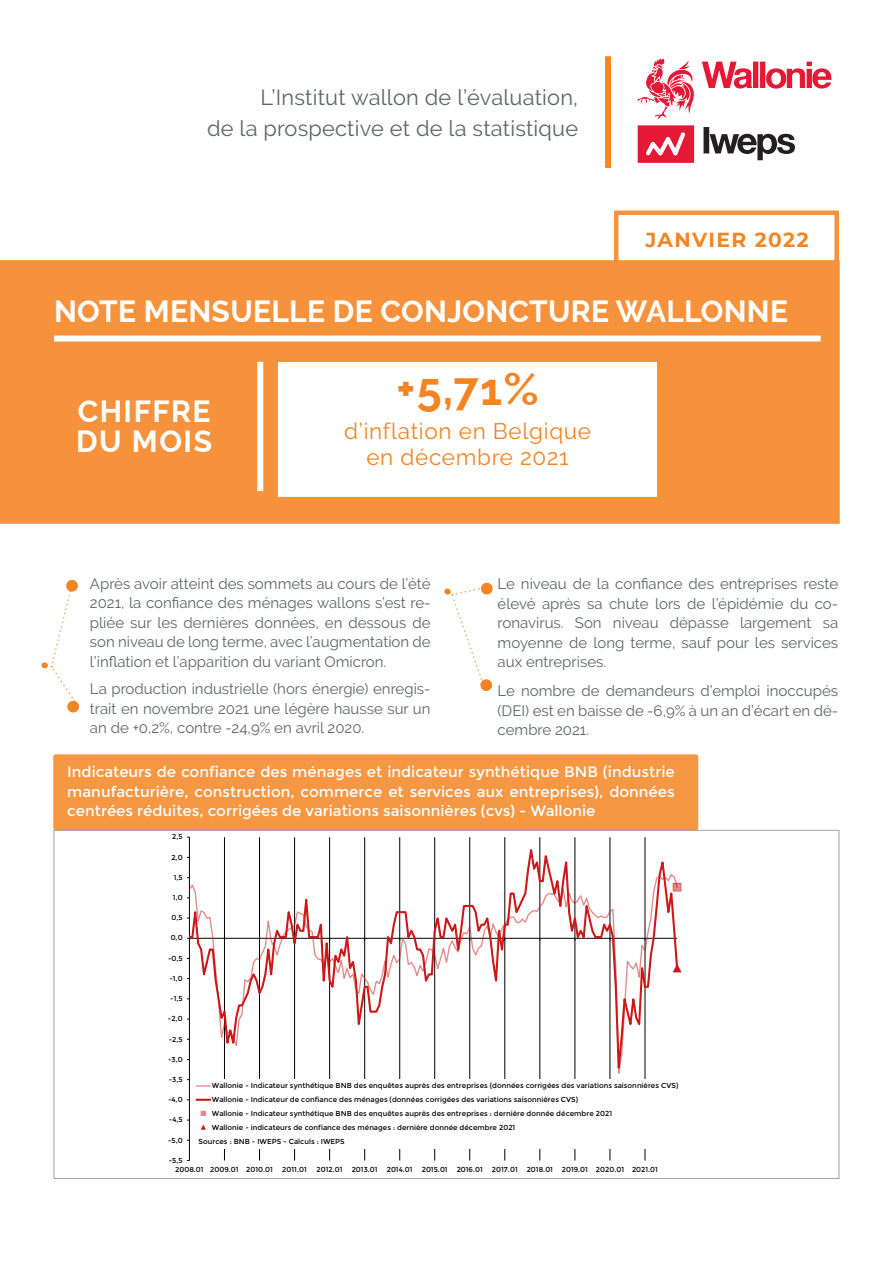
<style>
.page{position:relative;width:893px;height:1263px;background:#fff}
.page>*{position:absolute;margin:0;border:0;box-sizing:border-box;transform-origin:0 0}
.t1{font:700 45px "Raleway";color:#f58523}
.t2{font:700 30px "Raleway";letter-spacing:.01em;color:#fff}
.t3{font:700 30px/30px "Raleway";letter-spacing:.05em;color:#fff}
.t4{font:22.5px/25.5px "Raleway";letter-spacing:.03em;color:#f58523;text-align:center}
.t5{font:21.75px/31.5px "Raleway";letter-spacing:.01em;color:#606465;text-align:right}
.Texte_courant{font:700 20.25px "Montserrat";letter-spacing:.07em;color:#f58523}
.Texte_courant-2{font:15px/19.5px "Raleway";color:#606465;text-align:justify}
.Texte_courant-3{font:15px/19.5px "Montserrat";color:#fff;text-align:justify}
.Texte_courant-4{font:15px/19.5px "Raleway";color:#616465;text-align:justify}
.t6{font:7.2px "Montserrat";letter-spacing:.005em;color:#000}
</style>
<div class="page">
<div style="left:53px;top:754px;width:645px;height:76px;background:#f69744"></div>
<svg style="left:702px;top:62px;width:50px;height:27px"></svg>
<div style="left:753px;top:62px;width:5px;height:26px;background:#e51836"></div>
<div style="left:760px;top:62px;width:5px;height:26px;background:#e51836"></div>
<svg style="left:766px;top:62px;width:65px;height:27px"></svg>
<svg style="left:637px;top:58px;width:57px;height:61px"></svg>
<div style="left:638px;top:125px;width:56px;height:38px;background:#e51836"></div>
<svg style="left:646px;top:132px;width:39px;height:24px"></svg>
<div style="left:703px;top:127px;width:6px;height:26px;background:#231f20"></div>
<svg style="left:710px;top:134px;width:85px;height:26px"></svg>
<div style="left:605px;top:56px;width:6px;height:112px;background:#f58523"></div>
<svg style="left:444px;top:582px;width:49px;height:109px"></svg>
<svg style="left:41px;top:579px;width:38px;height:134px"></svg>
<div style="left:0;top:260px;width:840px;height:264px;background:#f6923c"></div>
<div style="left:54px;top:335px;width:767px;height:6px;background:#fff"></div>
<div style="left:257px;top:362px;width:6px;height:129px;background:#fff"></div>
<div style="left:278px;top:362px;width:379px;height:135px;background:#fff"></div>
<div style="left:614px;top:210px;width:225px;height:52px;border:4px solid #f58523"></div>
<hr style="left:224px;top:837px;width:1px;height:323px;background:#000">
<hr style="left:259px;top:837px;width:1px;height:323px;background:#000">
<hr style="left:294px;top:837px;width:1px;height:323px;background:#000">
<hr style="left:329px;top:837px;width:1px;height:323px;background:#000">
<hr style="left:364px;top:837px;width:1px;height:323px;background:#000">
<hr style="left:399px;top:837px;width:1px;height:323px;background:#000">
<hr style="left:434px;top:837px;width:1px;height:323px;background:#000">
<hr style="left:469px;top:837px;width:1px;height:323px;background:#000">
<hr style="left:505px;top:837px;width:1px;height:323px;background:#000">
<hr style="left:540px;top:837px;width:1px;height:323px;background:#000">
<hr style="left:575px;top:837px;width:1px;height:323px;background:#000">
<hr style="left:610px;top:837px;width:1px;height:323px;background:#000">
<hr style="left:645px;top:837px;width:1px;height:323px;background:#000">
<hr style="left:189px;top:837px;width:1px;height:323px;background:#000">
<svg style="left:189px;top:837px;width:489px;height:262px"></svg>
<div style="left:673px;top:883px;width:8px;height:8px;background:#cd1719;opacity:.5"></div>
<svg style="left:672px;top:963px;width:10px;height:10px"></svg>
<div style="left:193px;top:1079px;width:488px;height:55px;background:#fff"></div>
<svg style="left:196px;top:1085px;width:14px;height:2px"></svg>
<svg style="left:196px;top:1099px;width:14px;height:2px"></svg>
<svg style="left:201px;top:1111px;width:5px;height:5px"></svg>
<svg style="left:200px;top:1124px;width:6px;height:6px"></svg>
<div style="left:197px;top:1134px;width:454px;height:14px;background:#fff"></div>
<p class="t5" style="left:207px;top:81px;width:372px">L’Institut wallon de l’évaluation,<br>de la prospective et de la statistique</p>
<p class="Texte_courant" style="left:645px;top:225px;width:165px">JANVIER 2022</p>
<p class="t2" style="left:54px;top:294px;width:736px">NOTE MENSUELLE DE CONJONCTURE WALLONNE</p>
<p class="t3" style="left:76px;top:397px;width:137px">CHIFFRE<br>DU MOIS</p>
<p class="t1" style="left:396px;top:364px;width:144px">+5,71%</p>
<p class="t4" style="left:344px;top:419px;width:249px">d’inflation en Belgique en décembre 2021</p>
<p class="Texte_courant-2" style="left:90px;top:574px;width:342px">Après avoir atteint des sommets au cours de l’été 2021, la confiance des ménages wallons s’est re&shy;pliée sur les dernières données, en dessous de son niveau de long terme, avec l’augmentation de l’inflation et l’apparition du variant Omicron.</p>
<p class="Texte_courant-2" style="left:498px;top:574px;width:342px">Le niveau de la confiance des entreprises reste élevé après sa chute lors de l’épidémie du co&shy;ronavirus. Son niveau dépasse largement sa moyenne de long terme, sauf pour les services aux entreprises.</p>
<p class="Texte_courant-4" style="left:90px;top:679px;width:342px">La production industrielle (hors énergie) enregis&shy;trait en novembre 2021 une légère hausse sur un an de +0,2%, contre -24,9% en avril 2020.</p>
<p class="Texte_courant-2" style="left:498px;top:681px;width:342px">Le nombre de demandeurs d’emploi inoccupés (DEI) est en baisse de -6,9% à un an d’écart en dé&shy;cembre 2021.</p>
<p class="Texte_courant-3" style="left:67px;top:763px;width:609px">Indicateurs de confiance des ménages et indicateur synthétique BNB (industrie manufacturière, construction, commerce et services aux entreprises), données centrées réduites, corrigées de variations saisonnières (cvs) - Wallonie</p>
<p class="t6" style="left:172px;top:833px;width:12px">2,5</p>
<p class="t6" style="left:171px;top:853px;width:13px">2,0</p>
<p class="t6" style="left:174px;top:873px;width:10px">1,5</p>
<p class="t6" style="left:173px;top:893px;width:11px">1,0</p>
<p class="t6" style="left:171px;top:913px;width:13px">0,5</p>
<p class="t6" style="left:171px;top:934px;width:13px">0,0</p>
<p class="t6" style="left:168px;top:954px;width:16px">-0,5</p>
<p class="t6" style="left:169px;top:974px;width:15px">-1,0</p>
<p class="t6" style="left:170px;top:994px;width:14px">-1,5</p>
<p class="t6" style="left:168px;top:1014px;width:16px">-2,0</p>
<p class="t6" style="left:169px;top:1035px;width:15px">-2,5</p>
<p class="t6" style="left:168px;top:1055px;width:16px">-3,0</p>
<p class="t6" style="left:169px;top:1075px;width:15px">-3,5</p>
<p class="t6" style="left:168px;top:1095px;width:16px">-4,0</p>
<p class="t6" style="left:169px;top:1115px;width:15px">-4,5</p>
<p class="t6" style="left:168px;top:1136px;width:16px">-5,0</p>
<p class="t6" style="left:169px;top:1156px;width:15px">-5,5</p>
<p class="t6" style="left:212px;top:1081px;width:468px">Wallonie - Indicateur synthétique BNB des enquêtes auprès des entreprises (données corrigées des variations saisonnières CVS)</p>
<p class="t6" style="left:212px;top:1095px;width:368px">Wallonie - Indicateur de confiance des ménages (données corrigées des variations saisonnières CVS)</p>
<p class="t6" style="left:212px;top:1109px;width:402px">Wallonie - Indicateur synthétique BNB des enquêtes auprès des entreprises : dernière donnée décembre 2021</p>
<p class="t6" style="left:212px;top:1123px;width:305px">Wallonie - indicateurs de confiance des ménages : dernière donnée décembre 2021</p>
<p class="t6" style="left:199px;top:1137px;width:148px">Sources : BNB - IWEPS - Calculs : IWEPS</p>
<p class="t6" style="left:175px;top:1165px;width:99px">2008.01 2009.01 2010.01</p>
<p class="t6" style="left:282px;top:1165px;width:26px">2011.01</p>
<p class="t6" style="left:317px;top:1165px;width:27px">2012.01</p>
<p class="t6" style="left:352px;top:1165px;width:27px">2013.01</p>
<p class="t6" style="left:387px;top:1165px;width:27px">2014.01</p>
<p class="t6" style="left:422px;top:1165px;width:238px">2015.01 2016.01 2017.01 2018.01 2019.01 2020.01 2021.01</p>
</div>
